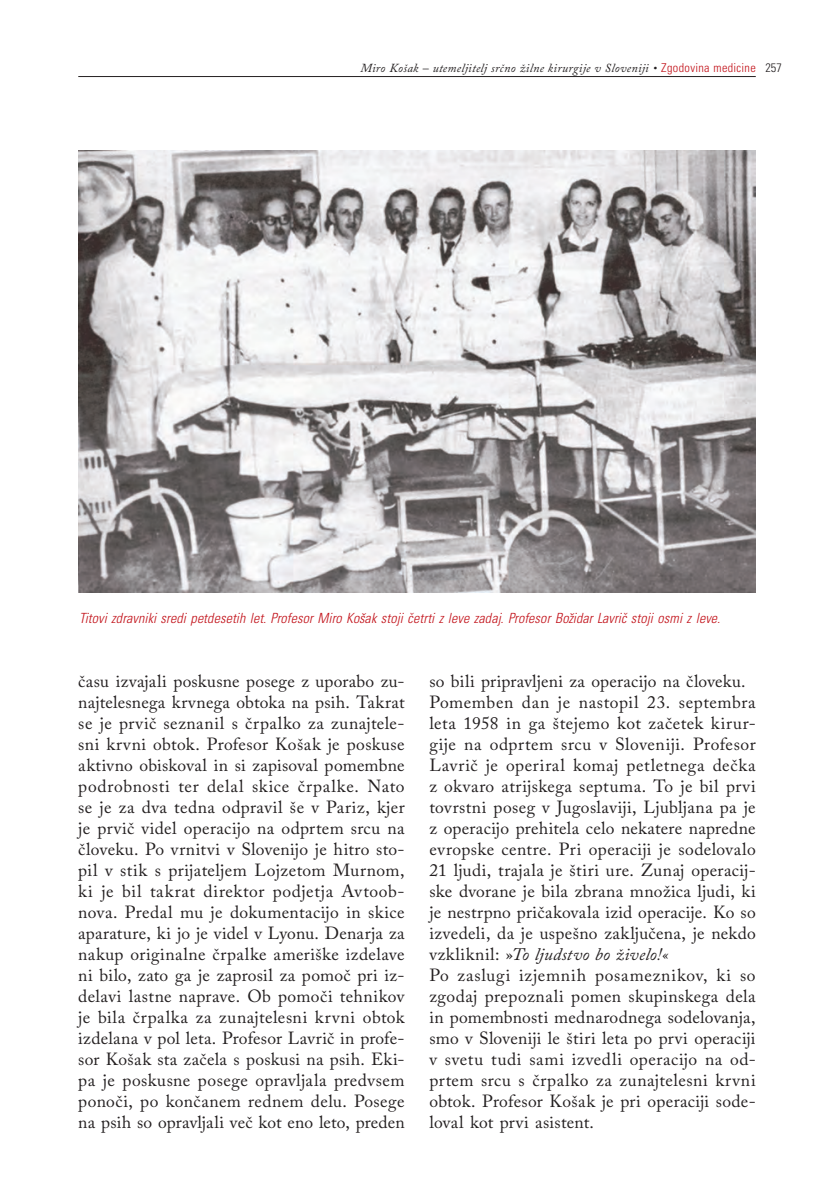
<style>
.page{position:relative;width:834px;height:1192px;background:#fff}
.page>*{position:absolute;margin:0;border:0;box-sizing:border-box;transform-origin:0 0}
.t1{font:17.5px/21px "Adobe Caslon Pro";letter-spacing:.025em;color:#231f20;text-align:justify}
.t2{font:italic 300 condensed 14px "Univers";letter-spacing:.01em;color:#c2121a}
.t3{font:italic 12.25px "Adobe Caslon Pro";letter-spacing:.025em;color:#231f20}
.s1{font-family:"Univers";font-weight:300;font-style:normal;font-stretch:condensed;color:#c2121a}
.s2{font-family:"Univers";font-weight:300;font-style:normal;font-stretch:condensed}
.s3{font-style:italic}
</style>
<div class="page">
<hr style="left:78px;top:76px;width:677px;height:1px;background:#231f20">
<img style="left:78px;top:150px;width:677px;height:443px">
<p class="t3" style="left:360px;top:60px;width:423px">Miro Košak – utemeljitelj srčno žilne kirurgije v Sloveniji • <span class="s1">Zgodovina medicine</span> <span class="s2">257</span></p>
<p class="t2" style="left:79px;top:610px;width:642px">Titovi zdravniki sredi petdesetih let. Profesor Miro Košak stoji Ëetrti z leve zadaj. Profesor Božidar LavriË stoji osmi z leve.</p>
<p class="t1" style="left:78px;top:671px;width:328px">času izvajali poskusne posege z uporabo zu&shy;najtelesnega krvnega obtoka na psih. Takrat se je prvič seznanil s črpalko za zunajtele&shy;sni krvni obtok. Profesor Košak je poskuse aktivno obiskoval in si zapisoval pomembne podrobnosti ter delal skice črpalke. Nato se je za dva tedna odpravil še v Pariz, kjer je prvič videl operacijo na odprtem srcu na človeku. Po vrnitvi v Slovenijo je hitro sto&shy;pil v stik s prijateljem Lojzetom Murnom, ki je bil takrat direktor podjetja Avtoob&shy;nova. Predal mu je dokumentacijo in skice aparature, ki jo je videl v Lyonu. Denarja za nakup originalne črpalke ameriške izdelave ni bilo, zato ga je zaprosil za pomoč pri iz&shy;delavi lastne naprave. Ob pomoči tehnikov je bila črpalka za zunajtelesni krvni obtok izdelana v pol leta. Profesor Lavrič in profe&shy;sor Košak sta začela s poskusi na psih. Eki&shy;pa je poskusne posege opravljala predvsem ponoči, po končanem rednem delu. Posege na psih so opravljali več kot eno leto, preden</p>
<p class="t1" style="left:429px;top:671px;width:328px;text-align:left">so bili pripravljeni za operacijo na človeku.<br>Pomemben dan je nastopil 23. septembra leta 1958 in ga štejemo kot začetek kirur&shy;gije na odprtem srcu v Sloveniji. Profesor Lavrič je operiral komaj petletnega dečka z okvaro atrijskega septuma. To je bil prvi tovrstni poseg v Jugoslaviji, Ljubljana pa je z operacijo prehitela celo nekatere napredne evropske centre. Pri operaciji je sodelovalo 21 ljudi, trajala je štiri ure. Zunaj operacij&shy;ske dvorane je bila zbrana množica ljudi, ki je nestrpno pričakovala izid operacije. Ko so izvedeli, da je uspešno zaključena, je nekdo vzkliknil: »<span class="s3">To ljudstvo bo živelo!«<br></span>Po zaslugi izjemnih posameznikov, ki so zgodaj prepoznali pomen skupinskega dela in pomembnosti mednarodnega sodelovanja, smo v Sloveniji le štiri leta po prvi operaciji v svetu tudi sami izvedli operacijo na od&shy;prtem srcu s črpalko za zunajtelesni krvni obtok. Profesor Košak je pri operaciji sode&shy;loval kot prvi asistent.</p>
</div>
